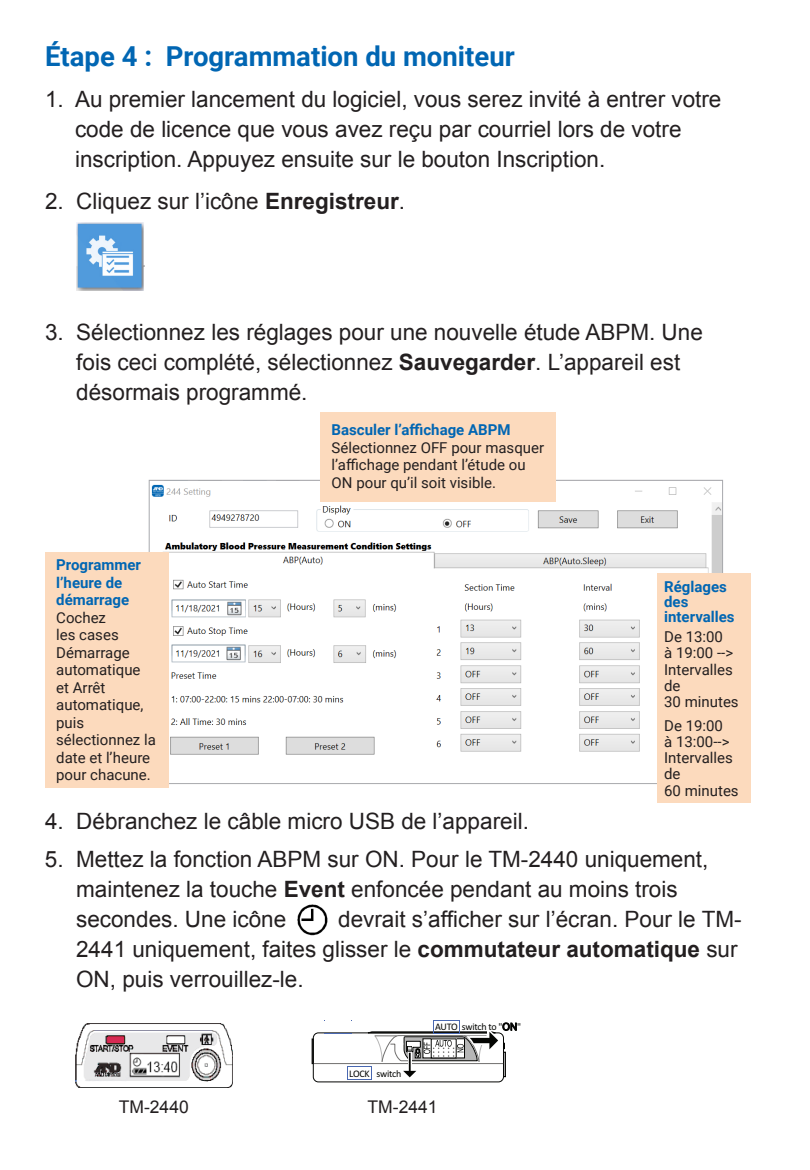
<style>
.page{position:relative;width:810px;height:1170px;background:#fff}
.page>*{position:absolute;margin:0;border:0;box-sizing:border-box;transform-origin:0 0}
.t1{font:700 27.5px "Roboto";color:#0166b3}
.Body{font:22.5px/30px "Arial";color:#231f20}
.Body-2{font:17.5px "Arial";color:#231f20}
.t2{font:15px/17.5px "Roboto";color:#231f20}
.t3{font:700 15px/15px "Roboto";color:#0166b3}
.t4{font:10px "Calibri";letter-spacing:-.03em;color:#040503}
.s1{font-weight:700}
.s2{font-weight:700;color:#0166b3}
.s3{font-family:"Lucida Sans Unicode"}
</style>
<div class="page">
<img style="left:77px;top:223px;width:68px;height:68px">
<div style="left:313px;top:1033px;width:191px;height:49px;border:1px solid #040503;border-radius:5px"></div>
<div style="left:504px;top:1052px;width:2px;height:25px;border:1px solid #040503"></div>
<svg style="left:312px;top:1021px;width:193px;height:59px"></svg>
<img style="left:151px;top:484px;width:570px;height:298px">
<div style="left:657px;top:574px;width:93px;height:229px;background:#fcdabd"></div>
<div style="left:320px;top:412px;width:236px;height:90px;background:#fcdabd"></div>
<div style="left:45px;top:552px;width:123px;height:236px;background:#fcdabd"></div>
<img style="left:75px;top:1023px;width:158px;height:65px">
<img style="left:297px;top:904px;width:31px;height:32px">
<p class="t1" style="left:45px;top:37px;width:471px">Étape 4 : Programmation du moniteur</p>
<p class="Body" style="left:75px;top:85px;width:648px;text-indent:-30px">1. Au premier lancement du logiciel, vous serez invité à entrer votre code de licence que vous avez reçu par courriel lors de votre inscription. Appuyez ensuite sur le bouton Inscription.</p>
<p class="Body" style="left:45px;top:186px;width:362px">2. Cliquez sur l’icône <span class="s1">Enregistreur</span>.</p>
<p class="Body" style="left:76px;top:317px;width:628px;text-indent:-31px">3. Sélectionnez les réglages pour une nouvelle étude ABPM. Une fois ceci complété, sélectionnez <span class="s1">Sauvegarder</span>. L’appareil est désormais programmé.</p>
<p class="t2" style="left:332px;top:420px;width:214px"><span class="s2">Basculer l’affichage ABPM<br></span>Sélectionnez OFF pour masquer l’affichage pendant l’étude ou<br>ON pour qu’il soit visible.</p>
<p class="t2" style="left:56px;top:556px;width:101px"><span class="s2">Programmer l’heure de démarrage<br></span>Cochez<br>les cases<br>Démarrage automatique et Arrêt automatique, puis sélectionnez la date et l’heure pour chacune.</p>
<p class="Body" style="left:45px;top:806px;width:485px">4. Débranchez le câble micro USB de l’appareil.</p>
<p class="Body" style="left:76px;top:845px;width:634px;text-indent:-31px">5. Mettez la fonction ABPM sur ON. Pour le TM-2440 uniquement, maintenez la touche <span class="s1">Event</span> enfoncée pendant au moins trois secondes. Une icône</p>
<p class="t3" style="left:664px;top:579px;width:72px">Réglages des intervalles</p>
<p class="t2" style="left:664px;top:628px;width:76px;line-height:16.2px">De 13:00<br>à 19:00 --&gt;<br>Intervalles de<br>30 minutes</p>
<p class="t2" style="left:664px;top:716px;width:76px;line-height:16.2px">De 19:00<br>à 13:00--&gt;<br>Intervalles de<br>60 minutes</p>
<p class="Body" style="left:76px;top:905px;width:667px;text-indent:262px">devrait s’afficher sur l’écran. Pour le TM-<br>2441 uniquement, faites glisser le <span class="s1">commutateur automatique</span> sur<br>ON, puis verrouillez-le.</p>
<p class="t4" style="left:349px;top:1066px;width:54px">LOCK switch</p>
<p class="t4" style="left:435px;top:1020px;width:88px">AUTO switch to "<span class="s3">ON</span>"</p>
<p class="Body-2" style="left:119px;top:1096px;width:72px">TM-2440</p>
<p class="Body-2" style="left:368px;top:1096px;width:72px">TM-2441</p>
</div>
